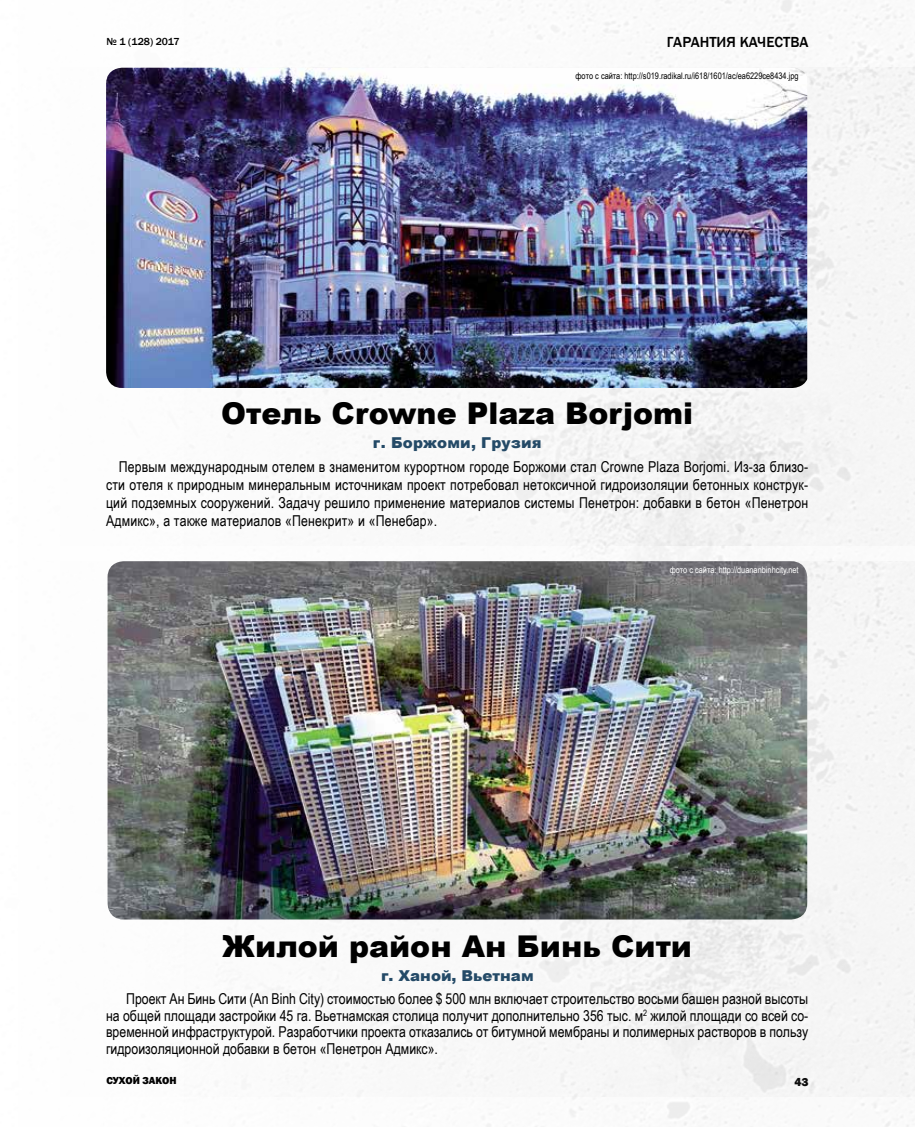
<style>
.page{position:relative;width:915px;height:1127px;background:#fff}
.page>*{position:absolute;margin:0;border:0;box-sizing:border-box;transform-origin:0 0}
.t1{font:900 30px "Arial";color:#000}
.t2{font:15px/18px "Arial Narrow";letter-spacing:.005em;color:#000;text-align:justify}
.t3{font:900 15px "Arial";letter-spacing:.01em;color:#244a67}
.t4{font:500 15px "Franklin Gothic";color:#000}
.t5{font:800 12px "Franklin Gothic";color:#000}
.t6{font:500 10.5px "Franklin Gothic";color:#000}
.t7{font:800 10.5px "Franklin Gothic";color:#000}
.t8{font:9px "Arial Narrow";color:#000}
.t9{font:9px "Arial Narrow";color:#fff}
</style>
<div class="page">
<img style="left:120px;top:561px;width:794px;height:535px">
<div style="left:272px;top:68px;width:642px;height:477px;background:#f6f6f6"></div>
<img style="left:106px;top:68px;width:701px;height:320px">
<img style="left:107px;top:561px;width:700px;height:358px">
<p class="t6" style="left:106px;top:35px;width:75px">№ 1 (128) 2017</p>
<p class="t4" style="left:666px;top:33px;width:143px">ГАРАНТИЯ КАЧЕСТВА</p>
<p class="t8" style="left:575px;top:69px;width:224px">фото с сайта: http://s019.radikal.ru/i618/1601/ac/ea6229ce8434.jpg</p>
<h1 class="t1" style="left:221px;top:391px;width:473px">Отель Crowne Plaza Borjomi</h1>
<p class="t3" style="left:373px;top:432px;width:170px">г. Боржоми, Грузия</p>
<p class="t2" style="left:106px;top:457px;width:703px;text-indent:13px">Первым международным отелем в знаменитом курортном городе Боржоми стал Crowne Plaza Borjomi. Из-за близо&shy;сти отеля к природным минеральным источникам проект потребовал нетоксичной гидроизоляции бетонных конструк&shy;ций подземных сооружений. Задачу решило применение материалов системы Пенетрон: добавки в бетон «Пенетрон Адмикс», а также материалов «Пенекрит» и «Пенебар».</p>
<p class="t9" style="left:669px;top:563px;width:130px">фото с сайта: http://duananbinhcity.net</p>
<h1 class="t1" style="left:222px;top:924px;width:471px">Жилой район Ан Бинь Сити</h1>
<p class="t3" style="left:381px;top:964px;width:154px">г. Ханой, Вьетнам</p>
<p class="t2" style="left:106px;top:990px;width:703px;line-height:16.5px;text-indent:20px">Проект Ан Бинь Сити (An Binh City) стоимостью более $ 500 млн включает строительство восьми башен разной высоты на общей площади застройки 45 га. Вьетнамская столица получит дополнительно 356 тыс. м<sup>2</sup> жилой площади со всей со&shy;временной инфраструктурой. Разработчики проекта отказались от битумной мембраны и полимерных растворов в пользу гидроизоляционной добавки в бетон «Пенетрон Адмикс».</p>
<p class="t7" style="left:106px;top:1074px;width:72px">СУХОЙ ЗАКОН</p>
<p class="t5" style="left:794px;top:1074px;width:16px">43</p>
</div>
